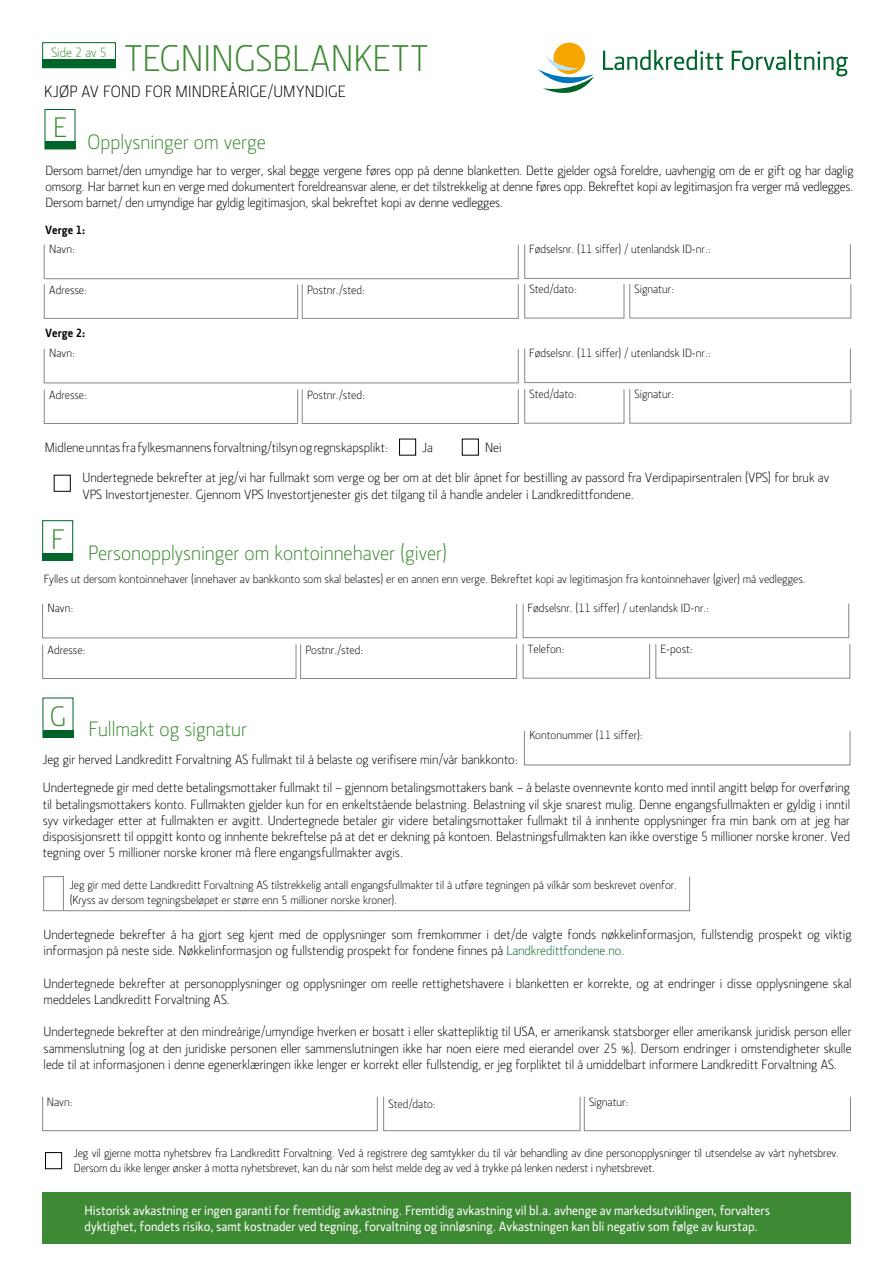
<style>
.page{position:relative;width:893px;height:1263px;background:#fff}
.page>*{position:absolute;margin:0;border:0;box-sizing:border-box;transform-origin:0 0}
.t1{font:300 37.5px "Section LK";letter-spacing:.005em;color:#3d8934}
.t2{font:300 28.5px "Section LK";color:#3d8934}
.t3{font:300 21px "Section LK";color:#3d8934}
.t4{font:300 16.5px "Section LK";letter-spacing:.01em;color:#000}
.t5{font:300 13.5px/16.2px "Section LK";color:#000;text-align:justify}
.t6{font:500 13.5px/16.2px "Section LK";color:#fff}
.t7{font:300 13.5px "Section LK";color:#3d8934}
.t8{font:300 12px/15px "Section LK";color:#000}
.t9{font:700 12px "Section LK";color:#000}
.s1{color:#006227}
</style>
<div class="page">
<div style="left:553px;top:43px;width:32px;height:31px;background:#f7a600;border-radius:50%"></div>
<svg style="left:538px;top:56px;width:56px;height:37px"></svg>
<svg style="left:603px;top:50px;width:120px;height:20px"></svg>
<svg style="left:732px;top:51px;width:53px;height:19px"></svg>
<hr style="left:789px;top:50px;width:2px;height:20px;background:#00652a">
<svg style="left:794px;top:51px;width:54px;height:25px"></svg>
<div style="left:43px;top:1192px;width:808px;height:51px;background:#3d8934"></div>
<div style="left:43px;top:60px;width:73px;height:8px;background:#00652a"></div>
<div style="left:43px;top:730px;width:30px;height:8px;background:#006227"></div>
<div style="left:524px;top:731px;width:326px;height:34px;border:1px solid #878787"></div>
<svg style="left:43px;top:876px;width:647px;height:35px"></svg>
<div style="left:43px;top:1096px;width:334px;height:35px;border:1px solid #878787"></div>
<div style="left:383px;top:1096px;width:197px;height:35px;border:1px solid #878787"></div>
<div style="left:584px;top:1096px;width:267px;height:35px;border:1px solid #878787"></div>
<div style="left:45px;top:109px;width:30px;height:40px;border:1px solid #00652a"></div>
<div style="left:45px;top:142px;width:30px;height:7px;background:#00652a"></div>
<div style="left:44px;top:244px;width:474px;height:35px;border:1px solid #878787"></div>
<div style="left:44px;top:349px;width:474px;height:34px;border:1px solid #878787"></div>
<div style="left:44px;top:389px;width:254px;height:35px;border:1px solid #878787"></div>
<div style="left:302px;top:389px;width:216px;height:35px;border:1px solid #878787"></div>
<div style="left:525px;top:244px;width:325px;height:35px;border:1px solid #878787"></div>
<div style="left:525px;top:348px;width:325px;height:35px;border:1px solid #878787"></div>
<div style="left:399px;top:439px;width:17px;height:16px;border:1px solid #000"></div>
<div style="left:462px;top:439px;width:17px;height:16px;border:1px solid #000"></div>
<div style="left:43px;top:520px;width:30px;height:40px;border:1px solid #00652a"></div>
<div style="left:43px;top:553px;width:30px;height:7px;background:#00652a"></div>
<div style="left:42px;top:604px;width:475px;height:34px;border:1px solid #878787"></div>
<div style="left:43px;top:644px;width:253px;height:35px;border:1px solid #878787"></div>
<div style="left:300px;top:644px;width:217px;height:35px;border:1px solid #878787"></div>
<div style="left:523px;top:603px;width:326px;height:35px;border:1px solid #878787"></div>
<div style="left:45px;top:1152px;width:17px;height:17px;border:1px solid #000"></div>
<h1 class="t1" style="left:125px;top:37px;width:305px">TEGNINGSBLANKETT</h1>
<p class="t4" style="left:44px;top:82px;width:303px">KJØP AV FOND FOR MINDREÅRIGE/UMYNDIGE</p>
<p class="t7" style="left:51px;top:45px;width:57px">Side 2 av 5</p>
<h2 class="t2" style="left:53px;top:112px;width:15px">E</h2>
<h3 class="t3" style="left:88px;top:130px;width:180px">Opplysninger om verge</h3>
<p class="t5" style="left:45px;top:162px;width:810px">Dersom barnet/den umyndige har to verger, skal begge vergene føres opp på denne blanketten. Dette gjelder også foreldre, uavhengig om de er gift og har daglig omsorg. Har barnet kun en verge med dokumentert foreldreansvar alene, er det tilstrekkelig at denne føres opp. Bekreftet kopi av legitimasjon fra verger må vedlegges.<br>Dersom barnet/ den umyndige har gyldig legitimasjon, skal bekreftet kopi av denne vedlegges.</p>
<p class="t9" style="left:45px;top:223px;width:42px">Verge 1:</p>
<p class="t8" style="left:49px;top:242px;width:28px">Navn:</p>
<p class="t8" style="left:49px;top:282px;width:40px">Adresse:</p>
<p class="t9" style="left:45px;top:326px;width:42px">Verge 2:</p>
<p class="t8" style="left:49px;top:346px;width:28px">Navn:</p>
<p class="t8" style="left:49px;top:387px;width:40px">Adresse:</p>
<p class="t8" style="left:307px;top:282px;width:59px">Postnr./sted:</p>
<p class="t8" style="left:307px;top:387px;width:59px">Postnr./sted:</p>
<p class="t5" style="left:45px;top:440px;width:345px">Midlene unntas fra fylkesmannens forvaltning/tilsyn og regnskapsplikt:</p>
<p class="t5" style="left:422px;top:440px;width:12px">Ja</p>
<p class="t5" style="left:485px;top:440px;width:18px">Nei</p>
<p class="t8" style="left:529px;top:241px;width:183px">Fødselsnr. (11 siffer) / utenlandsk ID-nr.:</p>
<p class="t8" style="left:530px;top:282px;width:49px">Sted/dato:</p>
<p class="t8" style="left:634px;top:282px;width:41px">Signatur:</p>
<p class="t8" style="left:529px;top:345px;width:183px">Fødselsnr. (11 siffer) / utenlandsk ID-nr.:</p>
<p class="t8" style="left:530px;top:387px;width:49px">Sted/dato:</p>
<p class="t8" style="left:634px;top:387px;width:41px">Signatur:</p>
<p class="t5" style="left:82px;top:470px;width:748px">Undertegnede bekrefter at jeg/vi har fullmakt som verge og ber om at det blir åpnet for bestilling av passord fra Verdipapirsentralen (VPS) for bruk av<br>VPS Investortjenester. Gjennom VPS Investortjenester gis det tilgang til å handle andeler i Landkredittfondene.</p>
<h2 class="t2" style="left:51px;top:523px;width:14px">F</h2>
<p class="t8" style="left:44px;top:572px;width:763px">Fylles ut dersom kontoinnehaver (innehaver av bankkonto som skal belastes) er en annen enn verge. Bekreftet kopi av legitimasjon fra kontoinnehaver (giver) må vedlegges.</p>
<p class="t8" style="left:48px;top:601px;width:28px">Navn:</p>
<p class="t8" style="left:48px;top:642px;width:40px">Adresse:</p>
<p class="t8" style="left:306px;top:642px;width:59px">Postnr./sted:</p>
<h3 class="t3" style="left:88px;top:541px;width:360px">Personopplysninger om kontoinnehaver (giver)</h3>
<p class="t8" style="left:528px;top:600px;width:183px">Fødselsnr. (11 siffer) / utenlandsk ID-nr.:</p>
<p class="t8" style="left:528px;top:642px;width:38px">Telefon:</p>
<p class="t8" style="left:661px;top:642px;width:34px">E-post:</p>
<h3 class="t3" style="left:50px;top:717px;width:199px"><sup>G</sup> Fullmakt og signatur</h3>
<p class="t5" style="left:43px;top:751px;width:477px">Jeg gir herved Landkreditt Forvaltning AS fullmakt til å belaste og verifisere min/vår bankkonto:</p>
<p class="t8" style="left:529px;top:728px;width:115px">Kontonummer (11 siffer):</p>
<p class="t5" style="left:43px;top:780px;width:809px">Undertegnede gir med dette betalingsmottaker fullmakt til – gjennom betalingsmottakers bank – å belaste ovennevnte konto med inntil angitt beløp for overføring til betalingsmottakers konto. Fullmakten gjelder kun for en enkeltstående belastning. Belastning vil skje snarest mulig. Denne engangsfullmakten er gyldig i inntil syv virkedager etter at fullmakten er avgitt. Undertegnede betaler gir videre betalingsmottaker fullmakt til å innhente opplysninger fra min bank om at jeg har disposisjonsrett til oppgitt konto og innhente bekreftelse på at det er dekning på kontoen. Belastningsfullmakten kan ikke overstige 5 millioner norske kroner. Ved tegning over 5 millioner norske kroner må flere engangsfullmakter avgis.</p>
<p class="t8" style="left:70px;top:878px;width:609px">Jeg gir med dette Landkreditt Forvaltning AS tilstrekkelig antall engangsfullmakter til å utføre tegningen på vilkår som beskrevet ovenfor. (Kryss av dersom tegningsbeløpet er større enn 5 millioner norske kroner).</p>
<p class="t5" style="left:44px;top:926px;width:809px">Undertegnede bekrefter å ha gjort seg kjent med de opplysninger som fremkommer i det/de valgte fonds nøkkelinformasjon, fullstendig prospekt og viktig informasjon på neste side. Nøkkelinformasjon og fullstendig prospekt for fondene finnes på <span class="s1">Landkredittfondene.no.</span></p>
<p class="t5" style="left:44px;top:975px;width:809px">Undertegnede bekrefter at personopplysninger og opplysninger om reelle rettighetshavere i blanketten er korrekte, og at endringer i disse opplysningene skal meddeles Landkreditt Forvaltning AS.</p>
<p class="t5" style="left:44px;top:1024px;width:809px">Undertegnede bekrefter at den mindreårige/umyndige hverken er bosatt i eller skattepliktig til USA, er amerikansk statsborger eller amerikansk juridisk person eller sammenslutning (og at den juridiske personen eller sammenslutningen ikke har noen eiere med eierandel over 25 %). Dersom endringer i omstendigheter skulle lede til at informasjonen i denne egenerklæringen ikke lenger er korrekt eller fullstendig, er jeg forpliktet til å umiddelbart informere Landkreditt Forvaltning AS.</p>
<p class="t8" style="left:47px;top:1095px;width:28px">Navn:</p>
<p class="t8" style="left:388px;top:1096px;width:49px">Sted/dato:</p>
<p class="t8" style="left:589px;top:1094px;width:41px">Signatur:</p>
<p class="t8" style="left:74px;top:1145px;width:766px">Jeg vil gjerne motta nyhetsbrev fra Landkreditt Forvaltning. Ved å registrere deg samtykker du til vår behandling av dine personopplysninger til utsendelse av vårt nyhetsbrev.<br>Dersom du ikke lenger ønsker å motta nyhetsbrevet, kan du når som helst melde deg av ved å trykke på lenken nederst i nyhetsbrevet.</p>
<p class="t6" style="left:85px;top:1202px;width:687px">Historisk avkastning er ingen garanti for fremtidig avkastning. Fremtidig avkastning vil bl.a. avhenge av markedsutviklingen, forvalters dyktighet, fondets risiko, samt kostnader ved tegning, forvaltning og innløsning. Avkastningen kan bli negativ som følge av kurstap.</p>
</div>
